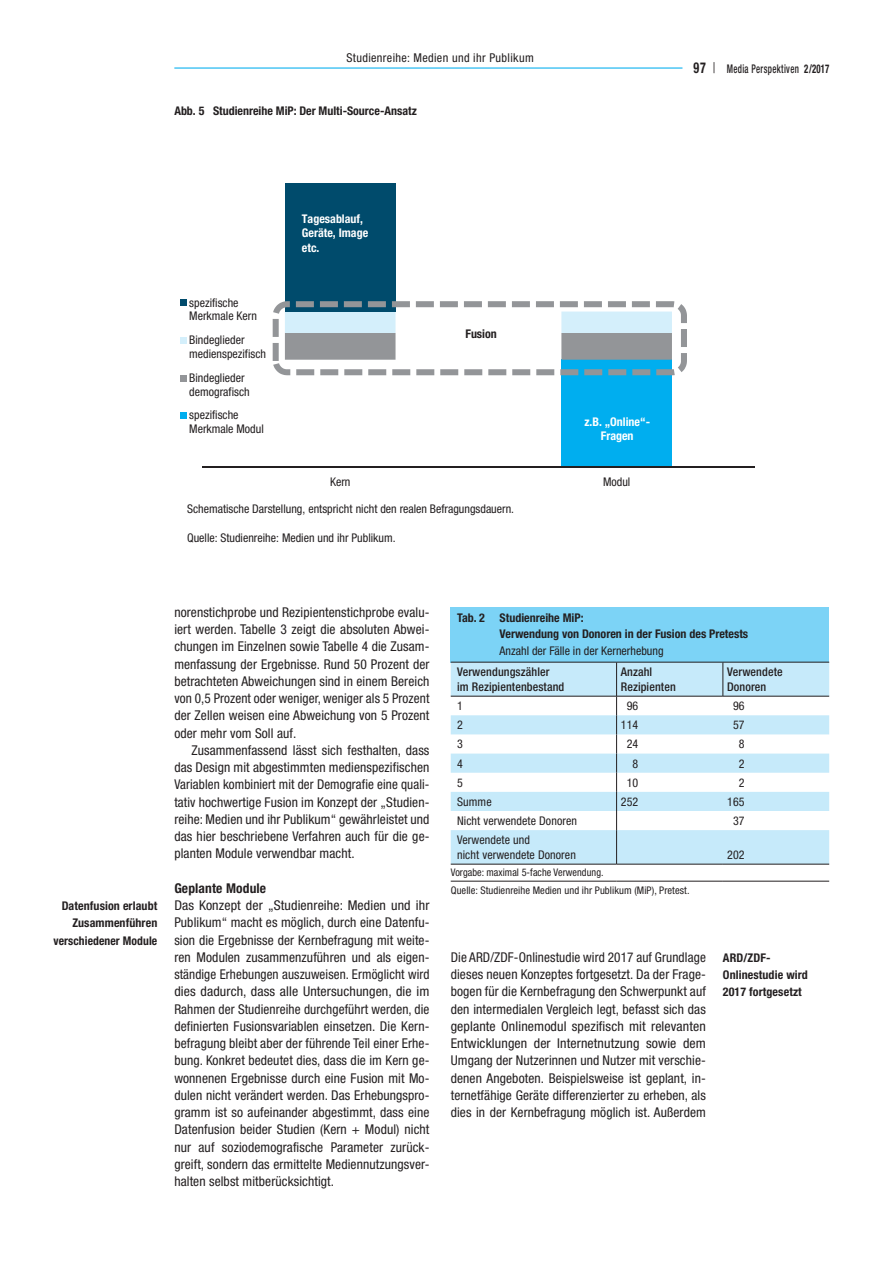
<style>
.page{position:relative;width:893px;height:1263px;background:#fff}
.page>*{position:absolute;margin:0;border:0;box-sizing:border-box;transform-origin:0 0}
.t1{font:condensed 13.5px/17.2px "Helvetica Neue LT Std";letter-spacing:.01em;color:#231f20;text-align:justify}
.t2{font:700 condensed 13.5px "Helvetica Neue LT Std";letter-spacing:.01em;color:#231f20}
.t3{font:condensed 12.15px "Helvetica Neue LT Std";letter-spacing:.03em;color:#231f20}
.t4{font:condensed 12px/13.8px "Helvetica Neue LT Std";color:#231f20}
.t5{font:700 condensed 12px/17.2px "Helvetica Neue LT Std";letter-spacing:.005em;color:#231f20}
.t6{font:500 condensed 12px/15.3px "Helvetica Neue LT Std";letter-spacing:.01em;color:#231f20}
.t7{font:700 condensed 12px/14.4px "Helvetica Neue LT Std";color:#fff}
.t8{font:500 condensed 12px "Helvetica Neue LT Std";letter-spacing:.04em;color:#231f20;scale:.73 1}
.t9{font:condensed 10.5px/17.1px "Helvetica Neue LT Std";letter-spacing:.01em;color:#231f20}
.s1{font-weight:700;font-size:15px}
.s2{font-weight:300;font-size:15px}
.s3{font-weight:700}
</style>
<div class="page">
<hr style="left:174px;top:68px;width:508px;height:1px;background:#00aeef">
<div style="left:561px;top:360px;width:111px;height:107px;background:#00aeef"></div>
<div style="left:285px;top:183px;width:111px;height:129px;background:#004b6c"></div>
<hr style="left:202px;top:466px;width:553px;height:2px;background:#231f20">
<div style="left:180px;top:300px;width:7px;height:6px;background:#004b6c"></div>
<div style="left:180px;top:337px;width:7px;height:6px;background:#d4effb"></div>
<div style="left:180px;top:375px;width:7px;height:6px;background:#939598"></div>
<div style="left:180px;top:412px;width:7px;height:7px;background:#00aeef"></div>
<svg style="left:273px;top:301px;width:414px;height:74px"></svg>
<div style="left:451px;top:607px;width:378px;height:55px;background:#7cd3f6"></div>
<svg style="left:451px;top:663px;width:378px;height:201px;fill:#c6eafa"></svg>
<hr style="left:451px;top:696px;width:166px;height:1px;background:#231f20">
<hr style="left:616px;top:662px;width:1px;height:34px;background:#231f20">
<hr style="left:723px;top:662px;width:1px;height:34px;background:#231f20">
<hr style="left:617px;top:696px;width:106px;height:1px;background:#231f20">
<hr style="left:723px;top:696px;width:106px;height:1px;background:#231f20">
<hr style="left:451px;top:864px;width:166px;height:1px;background:#231f20">
<hr style="left:617px;top:864px;width:106px;height:1px;background:#231f20">
<hr style="left:723px;top:864px;width:106px;height:1px;background:#231f20">
<hr style="left:451px;top:881px;width:166px;height:1px;background:#231f20">
<hr style="left:617px;top:881px;width:106px;height:1px;background:#231f20">
<hr style="left:723px;top:881px;width:106px;height:1px;background:#231f20">
<hr style="left:451px;top:662px;width:166px;height:1px;background:#231f20">
<hr style="left:617px;top:662px;width:106px;height:1px;background:#231f20">
<hr style="left:723px;top:662px;width:106px;height:1px;background:#231f20">
<svg style="left:616px;top:696px;width:1px;height:134px"></svg>
<hr style="left:616px;top:830px;width:1px;height:34px;background:#231f20">
<p class="t3" style="left:346px;top:51px;width:189px">Studienreihe: Medien und ihr Publikum</p>
<p class="t5" style="left:174px;top:102px;width:244px">Abb. 5 Studienreihe MiP: Der Multi-Source-Ansatz</p>
<p class="t8" style="left:694px;top:62px;width:187px"><span class="s1">97</span> <span class="s2">|</span> Media Perspektiven <span class="s3">2/2017</span></p>
<p class="t4" style="left:189px;top:295px;width:69px">spezifische<br>Merkmale Kern</p>
<p class="t4" style="left:189px;top:333px;width:78px">Bindeglieder medienspezifisch</p>
<p class="t4" style="left:189px;top:371px;width:62px">Bindeglieder demografisch</p>
<p class="t4" style="left:189px;top:408px;width:76px">spezifische<br>Merkmale Modul</p>
<p class="t7" style="left:302px;top:211px;width:68px">Tagesablauf,<br>Geräte, Image etc.</p>
<p class="t5" style="left:465px;top:325px;width:33px">Fusion</p>
<p class="t7" style="left:584px;top:414px;width:67px;text-align:center">z.B. „Online“-<br>Fragen</p>
<p class="t4" style="left:330px;top:474px;width:22px">Kern</p>
<p class="t4" style="left:603px;top:474px;width:29px">Modul</p>
<p class="t4" style="left:187px;top:501px;width:329px">Schematische Darstellung, entspricht nicht den realen Befragungsdauern.</p>
<p class="t4" style="left:187px;top:530px;width:210px">Quelle: Studienreihe: Medien und ihr Publikum.</p>
<p class="t5" style="left:53px;top:897px;width:105px;text-align:right">Datenfusion erlaubt<br>Zusammenführen verschiedener Module</p>
<p class="t1" style="left:174px;top:603px;width:257px">norenstichprobe und Rezipientenstichprobe evalu&shy;iert werden. Tabelle 3 zeigt die absoluten Abwei&shy;chungen im Einzelnen sowie Tabelle 4 die Zusam&shy;menfassung der Ergebnisse. Rund 50 Prozent der betrachteten Abweichungen sind in einem Bereich von 0,5 Prozent oder weniger, weniger als 5 Prozent der Zellen weisen eine Abweichung von 5 Prozent oder mehr vom Soll auf.</p>
<p class="t1" style="left:174px;top:741px;width:257px;text-indent:17px">Zusammenfassend lässt sich festhalten, dass das Design mit abgestimmten medienspezifischen Variablen kombiniert mit der Demografie eine quali&shy;tativ hochwertige Fusion im Konzept der „Studien&shy;reihe: Medien und ihr Publikum“ gewährleistet und das hier beschriebene Verfahren auch für die ge&shy;planten Module verwendbar macht.</p>
<p class="t2" style="left:174px;top:880px;width:93px">Geplante Module</p>
<p class="t1" style="left:174px;top:897px;width:257px">Das Konzept der „Studienreihe: Medien und ihr Publikum“ macht es möglich, durch eine Datenfu&shy;sion die Ergebnisse der Kernbefragung mit weite&shy;ren Modulen zusammenzuführen und als eigen&shy;ständige Erhebungen auszuweisen. Ermöglicht wird dies dadurch, dass alle Untersuchungen, die im Rahmen der Studienreihe durchgeführt werden, die definierten Fusionsvariablen einsetzen. Die Kern&shy;befragung bleibt aber der führende Teil einer Erhe&shy;bung. Konkret bedeutet dies, dass die im Kern ge&shy;wonnenen Ergebnisse durch eine Fusion mit Mo&shy;dulen nicht verändert werden. Das Erhebungspro&shy;gramm ist so aufeinander abgestimmt, dass eine Datenfusion beider Studien (Kern + Modul) nicht nur auf soziodemografische Parameter zurück&shy;greift, sondern das ermittelte Mediennutzungsver&shy;halten selbst mitberücksichtigt.</p>
<p class="t5" style="left:500px;top:609px;width:250px;line-height:16.5px;text-indent:-43px">Tab. 2 Studienreihe MiP:<br>Verwendung von Donoren in der Fusion des Pretests</p>
<p class="t4" style="left:500px;top:644px;width:165px">Anzahl der Fälle in der Kernerhebung</p>
<p class="t6" style="left:457px;top:664px;width:109px">Verwendungszähler<br>im Rezipientenbestand</p>
<p class="t6" style="left:621px;top:664px;width:56px">Anzahl<br>Rezipienten</p>
<p class="t6" style="left:727px;top:664px;width:57px">Verwendete<br>Donoren</p>
<p class="t4" style="left:457px;top:699px;width:7px">1</p>
<p class="t4" style="left:627px;top:699px;width:13px">96</p>
<p class="t4" style="left:733px;top:699px;width:13px">96</p>
<p class="t4" style="left:457px;top:718px;width:7px">2</p>
<p class="t4" style="left:621px;top:718px;width:19px">114</p>
<p class="t4" style="left:733px;top:718px;width:13px">57</p>
<p class="t4" style="left:457px;top:737px;width:7px">3</p>
<p class="t4" style="left:627px;top:737px;width:13px">24</p>
<p class="t4" style="left:739px;top:737px;width:7px">8</p>
<p class="t4" style="left:457px;top:756px;width:7px">4</p>
<p class="t4" style="left:633px;top:756px;width:7px">8</p>
<p class="t4" style="left:739px;top:756px;width:7px">2</p>
<p class="t4" style="left:457px;top:775px;width:7px">5</p>
<p class="t4" style="left:627px;top:775px;width:13px">10</p>
<p class="t4" style="left:739px;top:775px;width:7px">2</p>
<p class="t4" style="left:457px;top:795px;width:36px">Summe</p>
<p class="t4" style="left:621px;top:795px;width:19px">252</p>
<p class="t4" style="left:727px;top:795px;width:19px">165</p>
<p class="t4" style="left:457px;top:814px;width:121px">Nicht verwendete Donoren</p>
<p class="t4" style="left:733px;top:814px;width:13px">37</p>
<p class="t4" style="left:457px;top:832px;width:120px;line-height:15.3px">Verwendete und<br>nicht verwendete Donoren</p>
<p class="t4" style="left:727px;top:848px;width:19px">202</p>
<p class="t9" style="left:451px;top:864px;width:240px">Vorgabe: maximal 5-fache Verwendung.<br>Quelle: Studienreihe Medien und ihr Publikum (MiP), Pretest.</p>
<p class="t1" style="left:451px;top:948px;width:257px">Die ARD/ZDF-Onlinestudie wird 2017 auf Grundlage dieses neuen Konzeptes fortgesetzt. Da der Frage&shy;bogen für die Kernbefragung den Schwerpunkt auf den intermedialen Vergleich legt, befasst sich das geplante Onlinemodul spezifisch mit relevanten Entwicklungen der Internetnutzung sowie dem Umgang der Nutzerinnen und Nutzer mit verschie&shy;denen Angeboten. Beispielsweise ist geplant, in&shy;ternetfähige Geräte differenzierter zu erheben, als dies in der Kernbefragung möglich ist. Außerdem</p>
<p class="t5" style="left:723px;top:949px;width:87px">ARD/ZDF-<br>Onlinestudie wird<br>2017 fortgesetzt</p>
</div>
